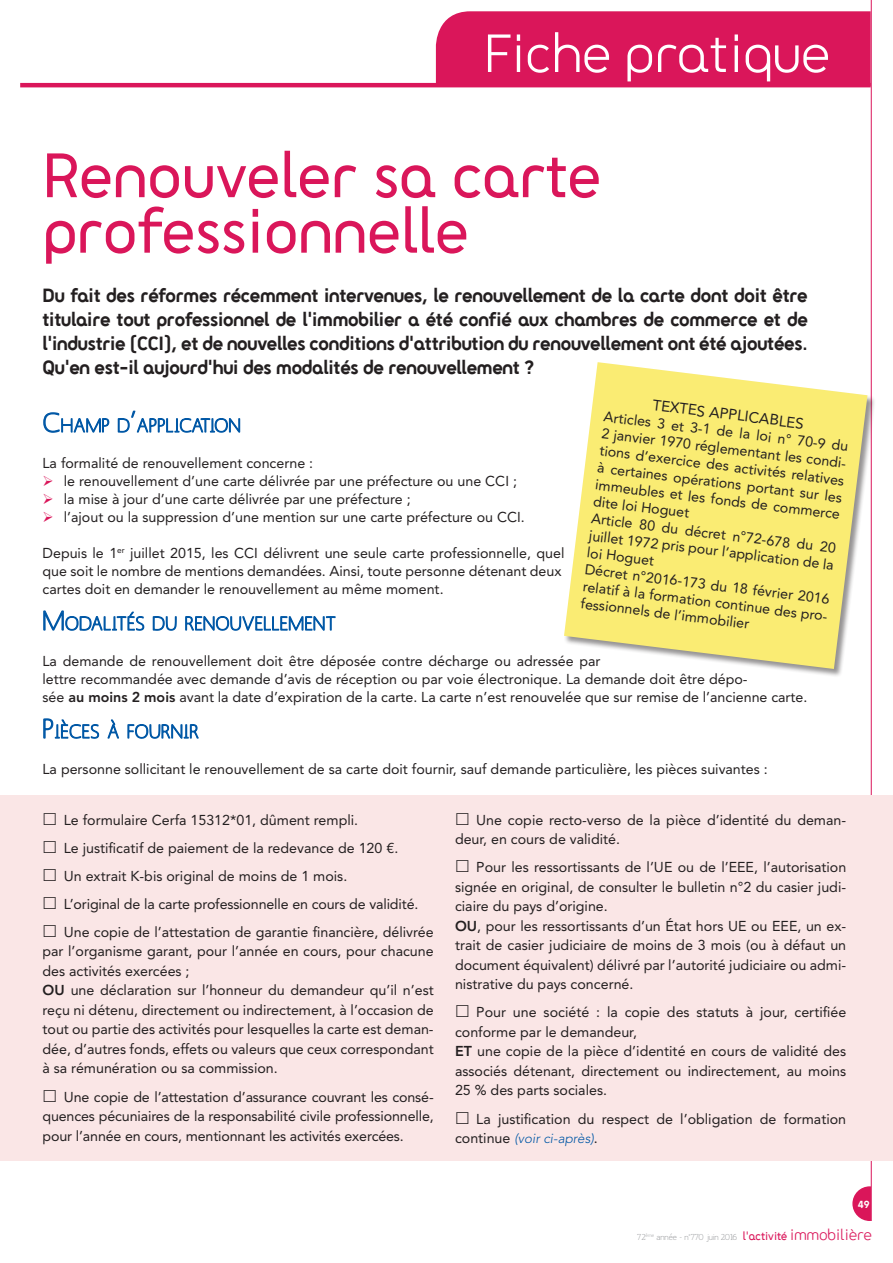
<style>
.page{position:relative;width:893px;height:1263px;background:#fff}
.page>*{position:absolute;margin:0;border:0;box-sizing:border-box;transform-origin:0 0}
.t1{font:600 73.5px/55.5px "FNA Cv 2";color:#da165a}
.t2{font:63px "FNA Cv 2";color:#fff}
.t3{font:700 22.5px/24px "FNA Cv 2";letter-spacing:-.01em;color:#231f20;text-align:justify}
.t4{font:15px "Avenir LT Std";color:#231f20}
.t5{font:14.25px/19.5px "Avenir LT Std";color:#231f20}
.t6{font:italic 300 13.5px "Avenir LT Std";color:#0158a6}
.t7{font:700 12px "FNA Cv 2";color:#fff}
.t8{font:8.55px "Mank Sans";color:#8d8f92}
.s1{color:#da165a}
.s2{font-weight:800}
.s3{font-weight:400;font-style:normal;font-size:14.25px;color:#231f20}
.s4{font-family:"FNA Cv 2";font-weight:600;font-size:13.5px;color:#da165a}
.s5{font-family:"FNA Cv 2";font-size:18px;color:#da165a}
</style>
<div class="page">
<hr style="left:871px;top:0;width:1px;height:1221px;background:#da165a">
<svg style="left:852px;top:1185px;width:20px;height:36px"></svg>
<div style="left:436px;top:11px;width:435px;height:72px;background:#da165a"></div>
<hr style="left:20px;top:83px;width:851px;height:4px;background:#da165a">
<svg style="left:43px;top:412px;width:67px;height:21px"></svg>
<svg style="left:117px;top:410px;width:124px;height:23px"></svg>
<svg style="left:43px;top:610px;width:102px;height:21px"></svg>
<svg style="left:152px;top:616px;width:25px;height:15px"></svg>
<svg style="left:185px;top:616px;width:151px;height:15px"></svg>
<svg style="left:43px;top:718px;width:57px;height:21px"></svg>
<svg style="left:107px;top:719px;width:12px;height:20px"></svg>
<svg style="left:127px;top:724px;width:72px;height:15px"></svg>
<div style="left:564px;top:362px;width:312px;height:316px;background:#231f20;opacity:.48"></div>
<svg style="left:564px;top:362px;width:303px;height:307px;fill:#faec73"></svg>
<div style="left:0;top:795px;width:893px;height:366px;background:#fae6e6"></div>
<h2 class="t2" style="left:485px;top:23px;width:348px">Fiche pratique</h2>
<h1 class="t1" style="left:43px;top:147px;width:560px">Renouveler sa carte professionnelle</h1>
<p class="t3" style="left:43px;top:283px;width:767px">Du fait des réformes récemment intervenues, le renouvellement de la carte dont doit être titulaire tout professionnel de l’immobilier a été confié aux chambres de commerce et de l’industrie (CCI), et de nouvelles conditions d’attribution du renouvellement ont été ajoutées.<br>Qu’en est-il aujourd’hui des modalités de renouvellement ?</p>
<p class="t5" style="left:43px;top:453px;width:272px">La formalité de renouvellement concerne :</p>
<p class="t5" style="left:43px;top:471px;width:476px"><span class="s1">➢</span> le renouvellement d’une carte délivrée par une préfecture ou une CCI ;</p>
<p class="t5" style="left:43px;top:489px;width:370px"><span class="s1">➢</span> la mise à jour d’une carte délivrée par une préfecture ;</p>
<p class="t5" style="left:43px;top:507px;width:484px"><span class="s1">➢</span> l’ajout ou la suppression d’une mention sur une carte préfecture ou CCI.</p>
<p class="t5" style="left:43px;top:544px;width:523px;line-height:18px">Depuis le 1<sup>er</sup> juillet 2015, les CCI délivrent une seule carte professionnelle, quel que soit le nombre de mentions demandées. Ainsi, toute personne détenant deux cartes doit en demander le renouvellement au même moment.</p>
<p class="t4" style="left:654px;top:396px;width:154px;rotate:7deg">TEXTES APPLICABLES</p>
<p class="t5" style="left:605px;top:408px;width:250px;line-height:17.1px;rotate:7deg">Articles 3 et 3-1 de la loi n° 70-9 du 2 janvier 1970 réglementant les condi&shy;tions d’exercice des activités relatives à certaines opérations portant sur les immeubles et les fonds de commerce dite loi Hoguet<br>Article 80 du décret n°72-678 du 20 juillet 1972 pris pour l’application de la loi Hoguet<br>Décret n°2016-173 du 18 février 2016 relatif à la formation continue des pro&shy;fessionnels de l’immobilier</p>
<p class="t5" style="left:43px;top:652px;width:766px;line-height:18px">La demande de renouvellement doit être déposée contre décharge ou adressée par<br>lettre recommandée avec demande d’avis de réception ou par voie électronique. La demande doit être dépo-<br>sée <span class="s2">au moins 2 mois</span> avant la date d’expiration de la carte. La carte n’est renouvelée que sur remise de l’ancienne carte.</p>
<p class="t5" style="left:43px;top:759px;width:727px">La personne sollicitant le renouvellement de sa carte doit fournir, sauf demande particulière, les pièces suivantes :</p>
<p class="t5" style="left:64px;top:806px;width:371px;line-height:28px">Le formulaire Cerfa 15312*01, dûment rempli.<br>Le justificatif de paiement de la redevance de 120 €.<br>Un extrait K-bis original de moins de 1 mois.<br>L’original de la carte professionnelle en cours de validité.<br>Une copie de l’attestation de garantie financière, délivrée</p>
<p class="t5" style="left:43px;top:942px;width:393px">par l’organisme garant, pour l’année en cours, pour chacune des activités exercées ;<br><span class="s2">OU</span> une déclaration sur l’honneur du demandeur qu’il n’est reçu ni détenu, directement ou indirectement, à l’occasion de tout ou partie des activités pour lesquelles la carte est deman&shy;dée, d’autres fonds, effets ou valeurs que ceux correspondant à sa rémunération ou sa commission.</p>
<p class="t5" style="left:43px;top:1087px;width:393px;text-align:justify;text-indent:21px">Une copie de l’attestation d’assurance couvrant les consé&shy;quences pécuniaires de la responsabilité civile professionnelle, pour l’année en cours, mentionnant les activités exercées.</p>
<p class="t5" style="left:455px;top:810px;width:393px;text-indent:21px">Une copie recto-verso de la pièce d’identité du deman&shy;deur, en cours de validité.</p>
<p class="t5" style="left:455px;top:858px;width:393px;text-indent:21px">Pour les ressortissants de l’UE ou de l’EEE, l’autorisation signée en original, de consulter le bulletin n°2 du casier judi&shy;ciaire du pays d’origine.<br><span class="s2">OU</span>, pour les ressortissants d’un État hors UE ou EEE, un ex&shy;trait de casier judiciaire de moins de 3 mois (ou à défaut un document équivalent) délivré par l’autorité judiciaire ou admi&shy;nistrative du pays concerné.</p>
<p class="t5" style="left:455px;top:1003px;width:393px;text-indent:21px">Pour une société : la copie des statuts à jour, certifiée conforme par le demandeur,<br><span class="s2">ET</span> une copie de la pièce d’identité en cours de validité des associés détenant, directement ou indirectement, au moins 25 % des parts sociales.</p>
<p class="t5" style="left:476px;top:1109px;width:371px">La justification du respect de l’obligation de formation</p>
<p class="t6" style="left:455px;top:1130px;width:144px"><span class="s3">continue</span> (voir ci-après)<span class="s3">.</span></p>
<p class="t7" style="left:858px;top:1199px;width:13px">49</p>
<p class="t8" style="left:637px;top:1232px;width:236px">72<sup>ème</sup> année - n°770 juin 2016 <span class="s4">l’activité</span> <span class="s5">immobilière</span></p>
</div>
